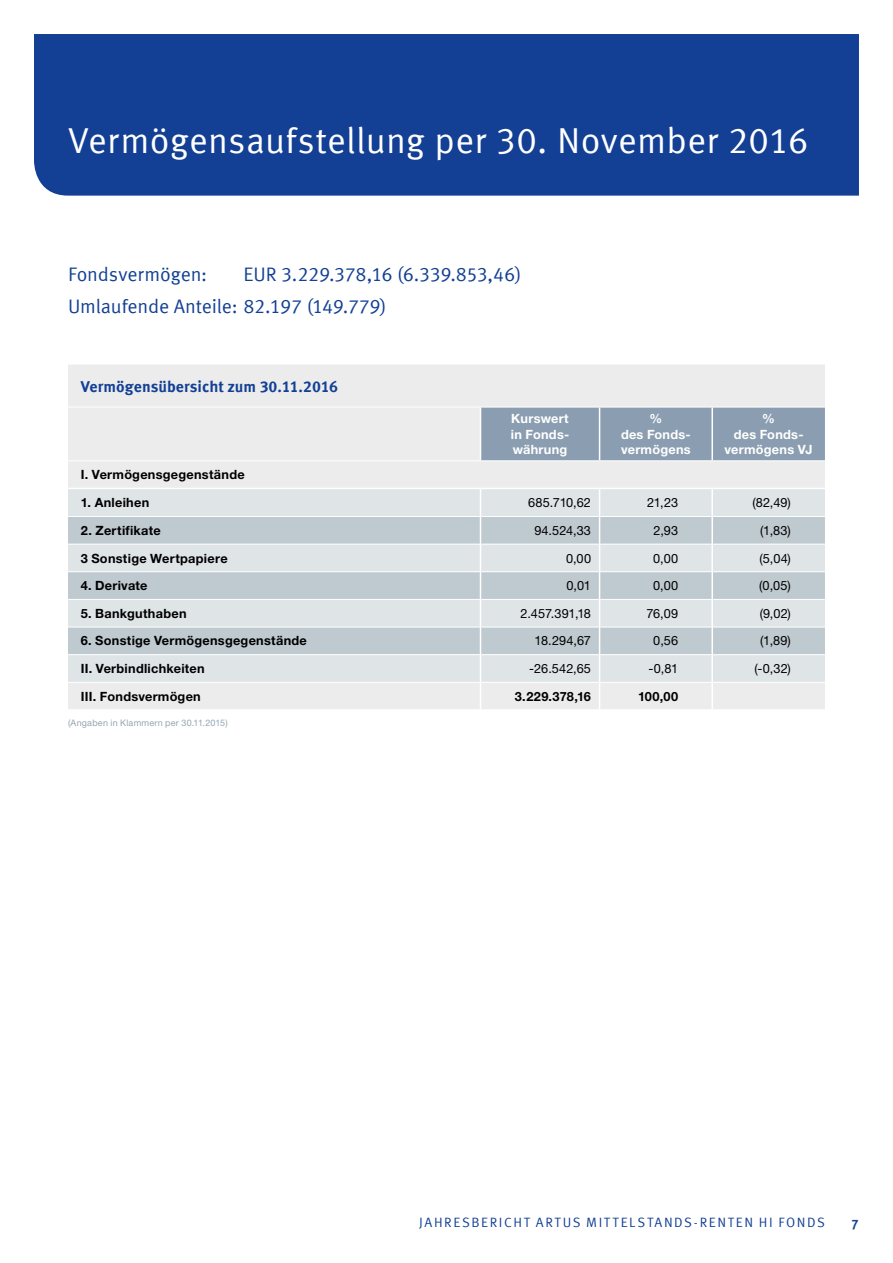
<style>
.page{position:relative;width:893px;height:1263px;background:#fff}
.page>*{position:absolute;margin:0;border:0;box-sizing:border-box;transform-origin:0 0}
.t1{font:36px "Meta Offc Pro Norm";letter-spacing:.01em;color:#fff}
.t2{font:19.5px/32px "Meta Offc Pro Norm";letter-spacing:-.01em;color:#134094}
.t3{font:700 15.75px "Meta Offc Pro";color:#134094}
.t4{font:13.5px "Meta Offc Pro Norm";letter-spacing:.12em;color:#134094}
.t5{font:700 13.5px "Meta Offc Pro";color:#134094}
.t6{font:700 12.75px "Helvetica Neue LTW1 G";letter-spacing:.02em;color:#000}
.t7{font:12.75px "Helvetica Neue LTW1 G";letter-spacing:.01em;color:#000}
.t8{font:700 12.75px/15.9px "Helvetica Neue LTW1 G";letter-spacing:.02em;color:#fff;text-align:center}
.t9{font:9px "Helvetica Neue LTW1 G";letter-spacing:.025em;color:#94a5b0}
</style>
<div class="page">
<div style="left:34px;top:34px;width:825px;height:162px;background:#134094"></div>
<div style="left:68px;top:365px;width:757px;height:123px;background:#ececed"></div>
<div style="left:481px;top:408px;width:344px;height:52px;background:#8b9eb1"></div>
<hr style="left:68px;top:407px;width:412px;height:1px;background:#fff">
<hr style="left:480px;top:407px;width:120px;height:1px;background:#fff">
<hr style="left:600px;top:407px;width:112px;height:1px;background:#fff">
<hr style="left:712px;top:407px;width:113px;height:1px;background:#fff">
<hr style="left:68px;top:460px;width:412px;height:1px;background:#fff">
<hr style="left:480px;top:460px;width:120px;height:1px;background:#fff">
<hr style="left:600px;top:460px;width:112px;height:1px;background:#fff">
<hr style="left:712px;top:460px;width:113px;height:1px;background:#fff">
<hr style="left:480px;top:407px;width:1px;height:53px;background:#fff">
<hr style="left:599px;top:407px;width:1px;height:53px;background:#fff">
<svg style="left:68px;top:489px;width:757px;height:220px"></svg>
<hr style="left:711px;top:407px;width:2px;height:53px;background:#fff">
<hr style="left:711px;top:489px;width:2px;height:27px;background:#fff">
<hr style="left:711px;top:516px;width:2px;height:28px;background:#fff">
<hr style="left:711px;top:544px;width:2px;height:28px;background:#fff">
<hr style="left:711px;top:572px;width:2px;height:27px;background:#fff">
<hr style="left:711px;top:599px;width:2px;height:28px;background:#fff">
<hr style="left:711px;top:627px;width:2px;height:28px;background:#fff">
<hr style="left:711px;top:655px;width:2px;height:27px;background:#fff">
<hr style="left:711px;top:682px;width:2px;height:27px;background:#fff">
<h1 class="t1" style="left:68px;top:113px;width:742px">Vermögensaufstellung per 30. November 2016</h1>
<h2 class="t2" style="left:68px;top:257px;width:455px;text-indent:176px">EUR 3.229.378,16 (6.339.853,46)<br>Umlaufende Anteile: 82.197 (149.779)</h2>
<h2 class="t2" style="left:68px;top:257px;width:141px">Fondsvermögen:</h2>
<p class="t3" style="left:81px;top:374px;width:259px">Vermögensübersicht zum 30.11.2016</p>
<p class="t8" style="left:511px;top:410px;width:60px;text-align:justify">Kurswert in Fonds&shy;währung</p>
<p class="t8" style="left:621px;top:410px;width:71px">%<br>des Fonds&shy;vermögens</p>
<p class="t8" style="left:725px;top:410px;width:89px">%<br>des Fonds&shy;vermögens VJ</p>
<p class="t6" style="left:81px;top:467px;width:165px">I. Vermögensgegenstände</p>
<p class="t6" style="left:81px;top:495px;width:70px">1. Anleihen</p>
<p class="t7" style="left:528px;top:495px;width:64px">685.710,62</p>
<p class="t7" style="left:647px;top:495px;width:33px">21,23</p>
<p class="t7" style="left:752px;top:495px;width:40px">(82,49)</p>
<p class="t6" style="left:81px;top:522px;width:81px">2. Zertifikate</p>
<p class="t7" style="left:534px;top:522px;width:58px">94.524,33</p>
<p class="t7" style="left:653px;top:522px;width:26px">2,93</p>
<p class="t7" style="left:760px;top:522px;width:32px">(1,83)</p>
<p class="t6" style="left:81px;top:550px;width:148px">3 Sonstige Wertpapiere</p>
<p class="t7" style="left:566px;top:550px;width:27px">0,00</p>
<p class="t7" style="left:653px;top:550px;width:27px">0,00</p>
<p class="t7" style="left:760px;top:550px;width:33px">(5,04)</p>
<p class="t6" style="left:81px;top:578px;width:68px">4. Derivate</p>
<p class="t7" style="left:567px;top:578px;width:26px">0,01</p>
<p class="t7" style="left:653px;top:578px;width:27px">0,00</p>
<p class="t7" style="left:759px;top:578px;width:33px">(0,05)</p>
<p class="t6" style="left:81px;top:605px;width:107px">5. Bankguthaben</p>
<p class="t7" style="left:521px;top:605px;width:72px">2.457.391,18</p>
<p class="t7" style="left:646px;top:605px;width:33px">76,09</p>
<p class="t7" style="left:760px;top:605px;width:33px">(9,02)</p>
<p class="t6" style="left:81px;top:633px;width:228px">6. Sonstige Vermögensgegenstände</p>
<p class="t7" style="left:535px;top:633px;width:58px">18.294,67</p>
<p class="t7" style="left:653px;top:633px;width:26px">0,56</p>
<p class="t7" style="left:760px;top:633px;width:32px">(1,89)</p>
<p class="t6" style="left:81px;top:661px;width:125px">II. Verbindlichkeiten</p>
<p class="t7" style="left:529px;top:661px;width:63px">-26.542,65</p>
<p class="t7" style="left:648px;top:661px;width:31px">-0,81</p>
<p class="t7" style="left:754px;top:661px;width:38px">(-0,32)</p>
<p class="t6" style="left:81px;top:688px;width:122px">III. Fondsvermögen</p>
<p class="t6" style="left:515px;top:688px;width:78px">3.229.378,16</p>
<p class="t6" style="left:638px;top:688px;width:42px">100,00</p>
<p class="t9" style="left:68px;top:717px;width:161px">(Angaben in Klammern per 30.11.2015)</p>
<p class="t4" style="left:419px;top:1211px;width:188px">JAHRESBERICHT ARTUS Mitte</p>
<p class="t4" style="left:629px;top:1211px;width:18px">lstan</p>
<p class="t4" style="left:674px;top:1211px;width:44px">ds-Renten</p>
<p class="t4" style="left:759px;top:1211px;width:66px">HI Fon ds</p>
<p class="t5" style="left:851px;top:1214px;width:9px">7</p>
</div>
